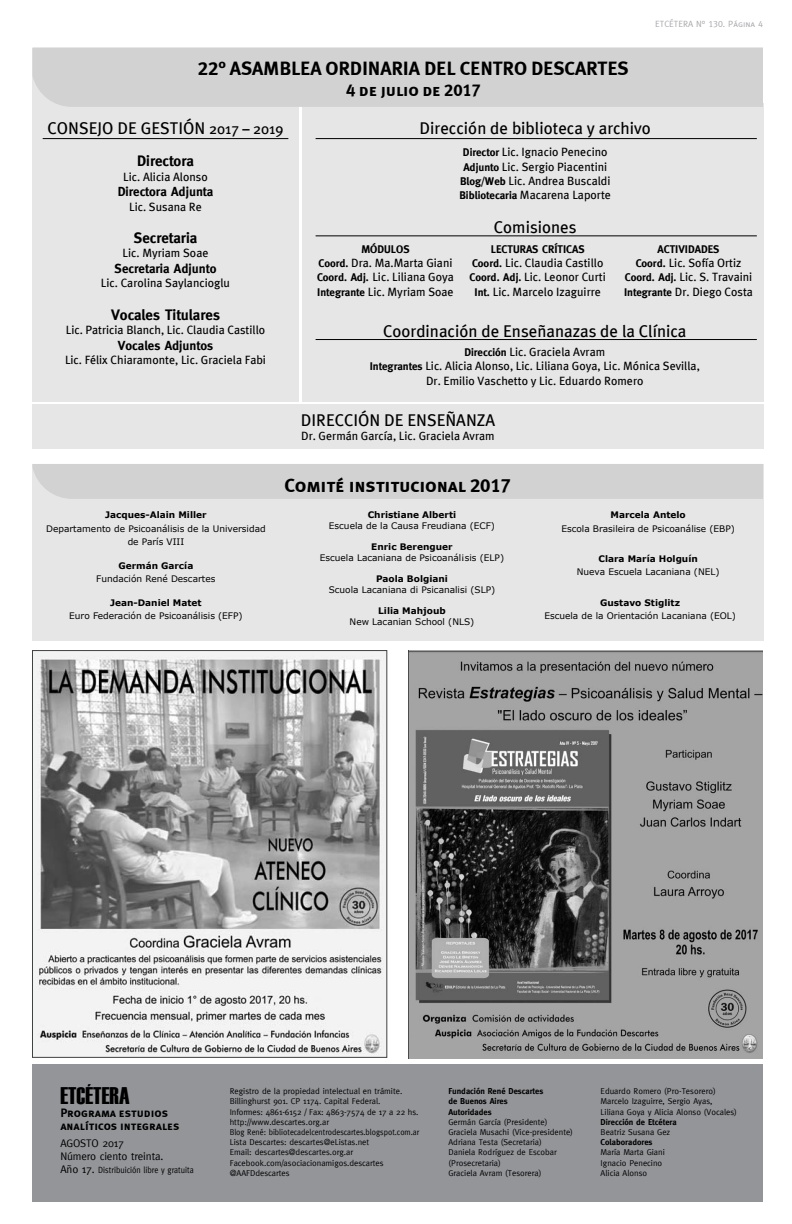
<style>
.page{position:relative;width:792px;height:1224px;background:#fff}
.page>*{position:absolute;margin:0;border:0;box-sizing:border-box;transform-origin:0 0}
.t1{font:24px "Haettenschweiler";color:#000}
.t2{font:19px "Meta Plus Bold Caps";letter-spacing:-.01em;color:#000}
.t3{font:17px "Meta Plus";color:#000}
.t4{font:17px "Meta Plus Bold Caps";letter-spacing:-.01em;color:#000}
.t5{font:700 15px "Meta";color:#000}
.t6{font:700 13px "Meta";color:#000}
.t7{font:12px/14.4px "Meta Plus";color:#000;text-align:center}
.t8{font:12px/13px "Meta Plus Bold Caps";color:#000}
.t9{font:700 11px "Meta";color:#000}
.t10{font:11px/13px "Meta";letter-spacing:-.01em;color:#000}
.t11{font:9px/13.5px "Verdana";color:#000;text-align:center}
.t12{font:700 9px "Verdana";color:#000}
.t13{font:9px "Meta";color:#000;scale:.89 1}
.t14{font:9px "Meta Caps";color:#a8a8ac}
.t15{font:8.5px/10.2px "Meta";color:#000}
.t16{font:700 8.5px/10.2px "Meta";color:#000}
.s1{font-size:15px}
.s2{font-family:"Meta";font-weight:700;font-size:11px}
.s3{font-size:11px}
</style>
<div class="page">
<div style="left:32px;top:464px;width:732px;height:177px;background:#e6e6e7"></div>
<div style="left:32px;top:404px;width:732px;height:45px;background:#e6e6e7"></div>
<div style="left:32px;top:1064px;width:731px;height:138px;background:#939598"></div>
<div style="left:302px;top:103px;width:462px;height:299px;background:#e6e6e7"></div>
<div style="left:32px;top:48px;width:267px;height:354px;background:#e6e6e7"></div>
<div style="left:32px;top:464px;width:731px;height:35px;background:#d3d2d3"></div>
<div style="left:32px;top:47px;width:731px;height:60px;background:#d3d2d3"></div>
<img style="left:409px;top:650px;width:354px;height:409px">
<img style="left:34px;top:652px;width:351px;height:404px">
<div style="left:32px;top:650px;width:355px;height:408px;border:1px solid #414242"></div>
<hr style="left:43px;top:138px;width:245px;height:1px;background:#000">
<hr style="left:316px;top:138px;width:441px;height:1px;background:#000">
<hr style="left:316px;top:236px;width:441px;height:1px;background:#000">
<hr style="left:316px;top:339px;width:441px;height:1px;background:#000">
<p class="t14" style="left:655px;top:18px;width:109px">ETCÉTERA N° 130. Página 4</p>
<h2 class="t2" style="left:198px;top:58px;width:432px">22° ASAMBLEA ORDINARIA DEL CENTRO DESCARTES</h2>
<h3 class="t4" style="left:346px;top:80px;width:136px">4 de julio de 2017</h3>
<h3 class="t3" style="left:48px;top:118px;width:237px">CONSEJO DE GESTIÓN <span class="s1">2017 – 2019</span></h3>
<p class="t5" style="left:137px;top:152px;width:58px">Directora</p>
<p class="t7" style="left:123px;top:169px;width:86px">Lic. Alicia Alonso</p>
<p class="t6" style="left:118px;top:184px;width:97px">Directora Adjunta</p>
<p class="t7" style="left:129px;top:199px;width:74px">Lic. Susana Re</p>
<p class="t5" style="left:134px;top:229px;width:65px">Secretaria</p>
<p class="t7" style="left:123px;top:246px;width:87px">Lic. Myriam Soae</p>
<p class="t6" style="left:115px;top:261px;width:103px">Secretaria Adjunto</p>
<p class="t7" style="left:101px;top:276px;width:131px">Lic. Carolina Saylancioglu</p>
<p class="t5" style="left:111px;top:306px;width:110px">Vocales Titulares</p>
<p class="t7" style="left:66px;top:323px;width:201px">Lic. Patricia Blanch, Lic. Claudia Castillo</p>
<p class="t6" style="left:118px;top:338px;width:97px">Vocales Adjuntos</p>
<p class="t7" style="left:65px;top:353px;width:203px">Lic. Félix Chiaramonte, Lic. Graciela Fabi</p>
<h3 class="t3" style="left:420px;top:118px;width:233px">Dirección de biblioteca y archivo</h3>
<p class="t7" style="left:460px;top:145px;width:153px"><span class="s2">Director</span> Lic. Ignacio Penecino<br><span class="s2">Adjunto</span> Lic. Sergio Piacentini<br><span class="s2">Blog/Web</span> Lic. Andrea Buscaldi<br><span class="s2">Bibliotecaria</span> Macarena Laporte</p>
<h3 class="t3" style="left:494px;top:217px;width:84px">Comisiones</h3>
<p class="t9" style="left:361px;top:242px;width:50px">MÓDULOS</p>
<p class="t7" style="left:317px;top:255px;width:138px;text-align:left"><span class="s2">Coord.</span> Dra. Ma.Marta Giani<br><span class="s2">Coord. Adj.</span> Lic. Liliana Goya<br><span class="s2">Integrante</span> Lic. Myriam Soae</p>
<p class="t9" style="left:491px;top:242px;width:95px">LECTURAS CRÍTICAS</p>
<p class="t7" style="left:470px;top:255px;width:138px"><span class="s2">Coord.</span> Lic. Claudia Castillo<br><span class="s2">Coord. Adj.</span> Lic. Leonor Curti<br><span class="s2">Int.</span> Lic. Marcelo Izaguirre</p>
<p class="t9" style="left:658px;top:242px;width:63px">ACTIVIDADES</p>
<p class="t7" style="left:624px;top:255px;width:131px"><span class="s2">Coord.</span> Lic. Sofía Ortiz<br><span class="s2">Coord. Adj.</span> Lic. S. Travaini<br><span class="s2">Integrante</span> Dr. Diego Costa</p>
<h3 class="t3" style="left:383px;top:321px;width:305px">Coordinación de Enseñanazas de la Clínica</h3>
<p class="t7" style="left:370px;top:345px;width:332px"><span class="s2">Dirección</span> Lic. Graciela Avram<br><span class="s2">Integrantes</span> Lic. Alicia Alonso, Lic. Liliana Goya, Lic. Mónica Sevilla,<br>Dr. Emilio Vaschetto y Lic. Eduardo Romero</p>
<h3 class="t3" style="left:301px;top:410px;width:196px">DIRECCIÓN DE ENSEÑANZA</h3>
<p class="t7" style="left:301px;top:429px;width:195px">Dr. Germán García, Lic. Graciela Avram</p>
<p class="t12" style="left:105px;top:509px;width:103px">Jacques-Alain Miller</p>
<p class="t11" style="left:46px;top:522px;width:221px">Departamento de Psicoanálisis de la Universidad de París VIII</p>
<p class="t12" style="left:118px;top:559px;width:76px">Germán García</p>
<p class="t11" style="left:96px;top:572px;width:121px">Fundación René Descartes</p>
<p class="t12" style="left:110px;top:596px;width:93px">Jean-Daniel Matet</p>
<p class="t11" style="left:69px;top:609px;width:175px">Euro Federación de Psicoanálisis (EFP)</p>
<h2 class="t2" style="left:284px;top:474px;width:228px">Comité institucional 2017</h2>
<p class="t12" style="left:368px;top:509px;width:90px">Christiane Alberti</p>
<p class="t11" style="left:329px;top:519px;width:168px">Escuela de la Causa Freudiana (ECF)</p>
<p class="t12" style="left:371px;top:541px;width:83px">Enric Berenguer</p>
<p class="t11" style="left:320px;top:551px;width:186px">Escuela Lacaniana de Psicoanál¡sis (ELP)</p>
<p class="t12" style="left:376px;top:573px;width:73px">Paola Bolgiani</p>
<p class="t11" style="left:329px;top:583px;width:168px">Scuola Lacaniana di Psicanalisi (SLP)</p>
<p class="t12" style="left:378px;top:605px;width:69px">Lilia Mahjoub</p>
<p class="t11" style="left:350px;top:615px;width:126px">New Lacanian School (NLS)</p>
<p class="t12" style="left:611px;top:509px;width:77px">Marcela Antelo</p>
<p class="t11" style="left:561px;top:522px;width:175px">Escola Brasileira de Psicoanálise (EBP)</p>
<p class="t12" style="left:599px;top:553px;width:101px">Clara María Holguín</p>
<p class="t11" style="left:577px;top:565px;width:144px">Nueva Escuela Lacaniana (NEL)</p>
<p class="t12" style="left:600px;top:597px;width:81px">Gustavo Stiglitz</p>
<p class="t11" style="left:544px;top:609px;width:193px">Escuela de la Orientación Lacaniana (EOL)</p>
<h1 class="t1" style="left:60px;top:1079px;width:71px">ETCÉTERA</h1>
<p class="t8" style="left:60px;top:1106px;width:121px">Programa estudios analíticos integrales</p>
<p class="t10" style="left:60px;top:1137px;width:105px">AGOSTO 2017<br>Número ciento treinta.</p>
<p class="t13" style="left:60px;top:1165px;width:151px"><span class="s3">Año 17.</span> Distribuición libre y gratuita</p>
<p class="t15" style="left:230px;top:1086px;width:191px">Registro de la propiedad intelectual en trámite.<br>Billinghurst 901. CP 1174. Capital Federal.<br>Informes: 4861-6152 / Fax: 4863-7574 de 17 a 22 hs. http://www.descartes.org.ar<br>Blog René: bibliotecadelcentrodescartes.blogspot.com.ar Lista Descartes: descartes@eListas.net<br>Email: descartes@descartes.org.ar Facebook.com/asociacionamigos.descartes @AAFDdescartes</p>
<p class="t16" style="left:448px;top:1086px;width:96px">Fundación René Descartes de Buenos Aires<br>Autoridades</p>
<p class="t15" style="left:448px;top:1117px;width:126px">Germán García (Presidente)<br>Graciela Musachi (Vice-presidente)<br>Adriana Testa (Secretaria)<br>Daniela Rodríguez de Escobar (Prosecretaria)<br>Graciela Avram (Tesorera)</p>
<p class="t15" style="left:601px;top:1086px;width:138px">Eduardo Romero (Pro-Tesorero)<br>Marcelo Izaguirre, Sergio Ayas,<br>Liliana Goya y Alicia Alonso (Vocales)</p>
<p class="t16" style="left:601px;top:1117px;width:78px">Dirección de Etcétera</p>
<p class="t15" style="left:601px;top:1127px;width:71px">Beatriz Susana Gez</p>
<p class="t16" style="left:601px;top:1137px;width:53px">Colaboradores</p>
<p class="t15" style="left:601px;top:1147px;width:66px">María Marta Giani<br>Ignacio Penecino<br>Alicia Alonso</p>
</div>
